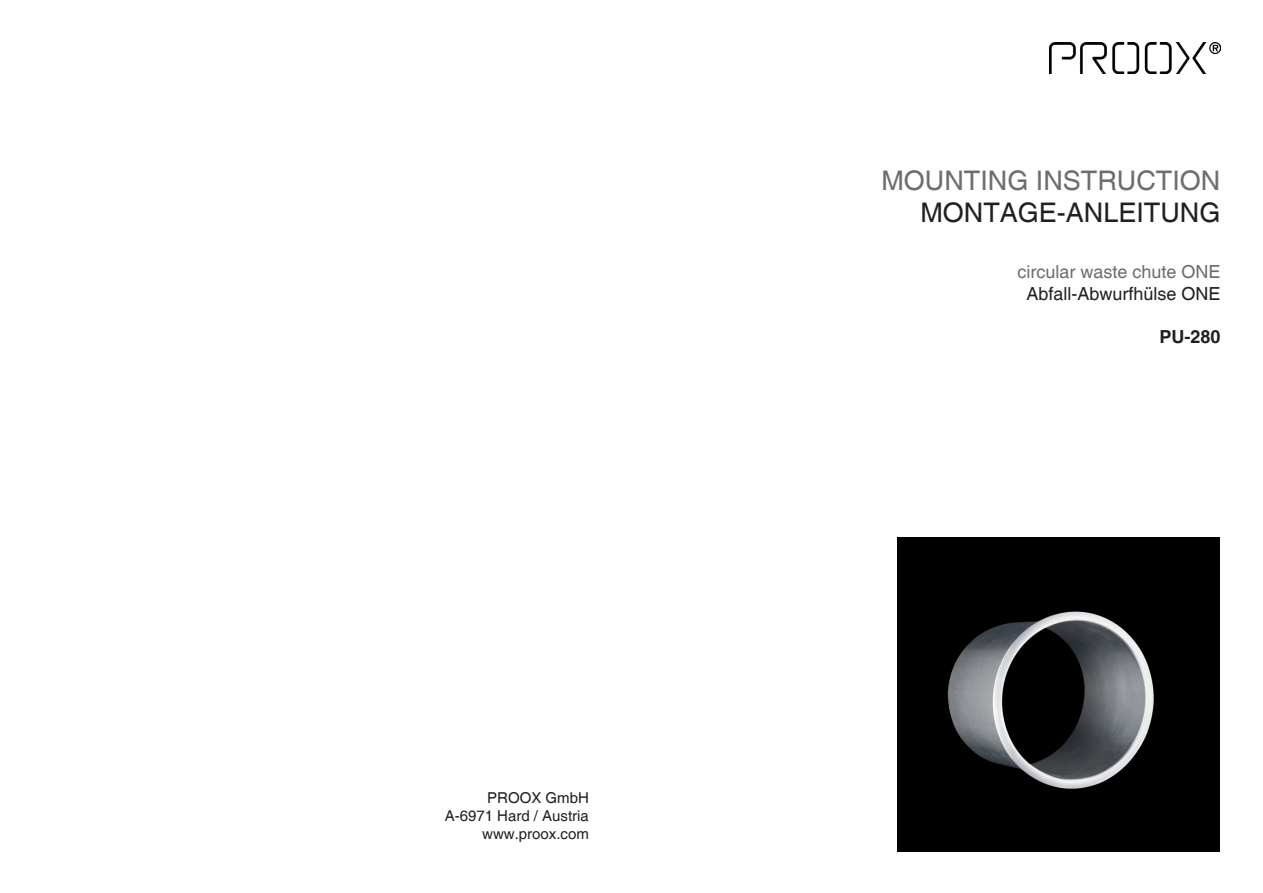
<style>
.page{position:relative;width:1263px;height:893px;background:#fff}
.page>*{position:absolute;margin:0;border:0;box-sizing:border-box;transform-origin:0 0}
.t1{font:27px "Helvetica";color:#6c6d70}
.t2{font:27px "Helvetica";color:#231f20}
.t3{font:18px "Helvetica";color:#6c6d70}
.t4{font:18px "Helvetica";color:#231f20}
.t5{font:700 18px "Helvetica";color:#231f20}
.t6{font:15px/18px "Helvetica";color:#231f20;text-align:right}
</style>
<div class="page">
<img style="left:1050px;top:43px;width:170px;height:31px">
<img style="left:898px;top:538px;width:322px;height:313px">
<p class="t6" style="left:445px;top:789px;width:146px">PROOX GmbH<br>A-6971 Hard / Austria www.proox.com</p>
<h1 class="t1" style="left:881px;top:165px;width:340px">MOUNTING INSTRUCTION</h1>
<h1 class="t2" style="left:920px;top:197px;width:302px">MONTAGE-ANLEITUNG</h1>
<p class="t3" style="left:1017px;top:261px;width:205px">circular waste chute ONE</p>
<p class="t4" style="left:1026px;top:283px;width:196px">Abfall-Abwurfhülse ONE</p>
<p class="t5" style="left:1159px;top:326px;width:63px">PU-280</p>
</div>
